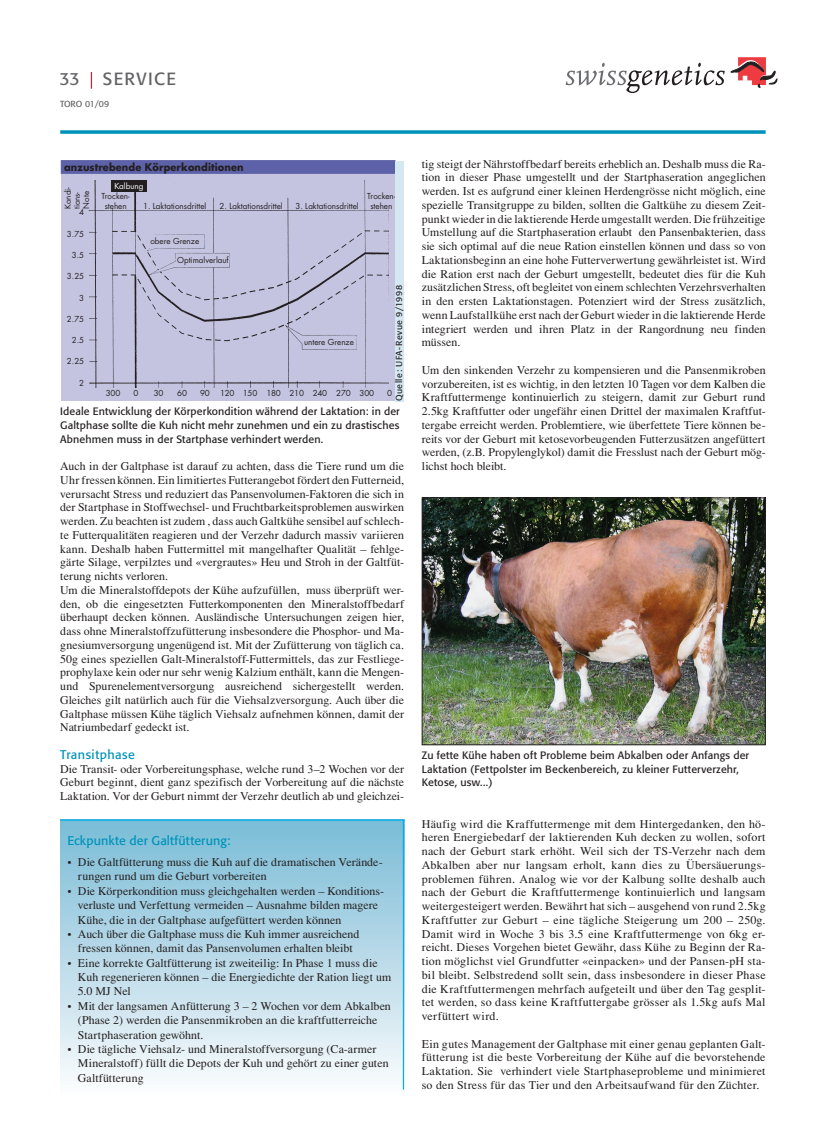
<style>
.page{position:relative;width:833px;height:1134px;background:#fff}
.page>*{position:absolute;margin:0;border:0;box-sizing:border-box;transform-origin:0 0}
.t1{font:17.5px "Formata";letter-spacing:.08em;color:#636366}
.t2{font:12.5px "Formata";letter-spacing:.015em;color:#0093ba}
.t3{font:12.5px "Formata";letter-spacing:.04em;color:#0093ba}
.t4{font:11.88px/13.8px "Times";letter-spacing:.005em;color:#231f20;text-align:justify}
.t5{font:10.62px/13.8px "Formata";letter-spacing:.015em;color:#231f20}
.t6{font:700 10.38px "Futura";letter-spacing:.01em;color:#231f20;scale:.95 1}
.t7{font:8.75px "Formata";letter-spacing:.06em;color:#231f20}
.t8{font:8.75px "Formata";color:#636366}
.t9{font:8px/9.2px "Futura";color:#231f20;text-align:center}
.t10{font:8px "Futura";letter-spacing:-.02em;color:#231f20}
.t11{font:8px/9.2px "Futura";letter-spacing:-.025em;color:#231f20}
.t12{font:8px "Futura";color:#fff}
</style>
<div class="page">
<svg style="left:60px;top:130px;width:705px;height:4px;background:#1c9fc1"></svg>
<svg style="left:91px;top:72px;width:1px;height:17px"></svg>
<div style="left:60px;top:819px;width:344px;height:278px;background:linear-gradient(to bottom,#78bbd5,#fcfcfd)"></div>
<hr style="left:403px;top:819px;width:1px;height:271px;background:#00aeef">
<hr style="left:60px;top:819px;width:344px;height:2px;background:#00aeef">
<div style="left:61px;top:161px;width:334px;height:240px;background:#c4c4e0"></div>
<div style="left:111px;top:180px;width:36px;height:12px;background:#231f20"></div>
<div style="left:61px;top:161px;width:334px;height:13px;background:#5d61a7"></div>
<img style="left:88px;top:181px;width:301px;height:207px">
<img style="left:424px;top:500px;width:339px;height:243px">
<div style="left:422px;top:498px;width:343px;height:247px;border:1px solid #231f20"></div>
<div style="left:395px;top:161px;width:9px;height:240px;background:#d5e8f1"></div>
<svg style="left:565px;top:63px;width:159px;height:30px"></svg>
<svg style="left:730px;top:57px;width:47px;height:31px"></svg>
<h1 class="t1" style="left:59px;top:68px;width:22px">33</h1>
<h1 class="t1" style="left:103px;top:68px;width:75px">SERVICE</h1>
<p class="t8" style="left:60px;top:94px;width:21px">1/09</p>
<p class="t8" style="left:60px;top:98px;width:50px">TORO 01/09</p>
<p class="t6" style="left:64px;top:160px;width:190px">anzustrebende Körperkonditionen</p>
<p class="t9" style="left:63px;top:209px;width:23px;rotate:-90deg">Kondi-</p>
<p class="t11" style="left:72px;top:209px;width:19px;rotate:-90deg">tions-<br>Note</p>
<p class="t9" style="left:79px;top:208px;width:6px">4</p>
<p class="t9" style="left:67px;top:229px;width:19px">3.75</p>
<p class="t9" style="left:72px;top:250px;width:14px">3.5</p>
<p class="t9" style="left:67px;top:272px;width:19px">3.25</p>
<p class="t9" style="left:79px;top:293px;width:6px">3</p>
<p class="t9" style="left:67px;top:314px;width:19px">2.75</p>
<p class="t9" style="left:72px;top:335px;width:14px">2.5</p>
<p class="t9" style="left:67px;top:357px;width:19px">2.25</p>
<p class="t9" style="left:79px;top:378px;width:6px">2</p>
<p class="t12" style="left:114px;top:181px;width:31px">Kalbung</p>
<p class="t9" style="left:101px;top:192px;width:30px">Trocken-</p>
<p class="t9" style="left:143px;top:201px;width:65px">1. Laktationsdrittel</p>
<p class="t9" style="left:219px;top:201px;width:65px">2. Laktationsdrittel</p>
<p class="t9" style="left:295px;top:201px;width:65px">3. Laktationsdrittel</p>
<p class="t9" style="left:367px;top:192px;width:30px">Trocken&shy;stehen</p>
<p class="t9" style="left:105px;top:201px;width:24px">stehen</p>
<p class="t9" style="left:150px;top:236px;width:50px">obere Grenze</p>
<p class="t9" style="left:177px;top:256px;width:53px">Optimalverlauf</p>
<p class="t7" style="left:394px;top:401px;width:118px;rotate:-90deg">Quelle: UFA-Revue 9/1998</p>
<p class="t9" style="left:304px;top:337px;width:51px">untere Grenze</p>
<p class="t9" style="left:106px;top:389px;width:16px">300</p>
<p class="t9" style="left:133px;top:389px;width:6px">0</p>
<p class="t9" style="left:154px;top:389px;width:11px">30</p>
<p class="t9" style="left:177px;top:389px;width:11px">60</p>
<p class="t9" style="left:200px;top:389px;width:11px">90</p>
<p class="t10" style="left:220px;top:388px;width:156px">120 150 180 210 240 270 300</p>
<p class="t9" style="left:387px;top:389px;width:6px">0</p>
<p class="t5" style="left:60px;top:404px;width:341px;text-align:justify">Ideale Entwicklung der Körperkondition während der Laktation: in der Galtphase sollte die Kuh nicht mehr zunehmen und ein zu drastisches Abnehmen muss in der Startphase verhindert werden.</p>
<p class="t4" style="left:60px;top:459px;width:345px;text-align:left">Auch in der Galtphase ist darauf zu achten, dass die Tiere rund um die Uhr fressen können. Ein limitiertes Futterangebot fördert den Futterneid, verursacht Stress und reduziert das Pansenvolumen-Faktoren die sich in der Startphase in Stoffwechsel- und Fruchtbarkeitsproblemen auswirken werden. Zu beachten ist zudem , dass auch Galtkühe sensibel auf schlech&shy;te Futterqualitäten reagieren und der Verzehr dadurch massiv variieren kann. Deshalb haben Futtermittel mit mangelhafter Qualität – fehlge&shy;gärte Silage, verpilztes und «vergrautes» Heu und Stroh in der Galtfüt&shy;terung nichts verloren.<br>Um die Mineralstoffdepots der Kühe aufzufüllen, muss überprüft wer&shy;den, ob die eingesetzten Futterkomponenten den Mineralstoffbedarf überhaupt decken können. Ausländische Untersuchungen zeigen hier, dass ohne Mineralstoffzufütterung insbesondere die Phosphor- und Ma&shy;gnesiumversorgung ungenügend ist. Mit der Zufütterung von täglich ca.<br>50g eines speziellen Galt-Mineralstoff-Futtermittels, das zur Festliege&shy;prophylaxe kein oder nur sehr wenig Kalzium enthält, kann die Mengen&shy;und Spurenelementversorgung ausreichend sichergestellt werden.<br>Gleiches gilt natürlich auch für die Viehsalzversorgung. Auch über die Galtphase müssen Kühe täglich Viehsalz aufnehmen können, damit der Natriumbedarf gedeckt ist.</p>
<p class="t3" style="left:60px;top:747px;width:76px">Transitphase</p>
<p class="t4" style="left:60px;top:762px;width:345px">Die Transit- oder Vorbereitungsphase, welche rund 3–2 Wochen vor der Geburt beginnt, dient ganz spezifisch der Vorbereitung auf die nächste Laktation. Vor der Geburt nimmt der Verzehr deutlich ab und gleichzei-</p>
<p class="t2" style="left:67px;top:832px;width:165px">Eckpunkte der Galtfütterung:</p>
<p class="t4" style="left:78px;top:855px;width:315px;line-height:14.4px;text-align:left">Die Galtfütterung muss die Kuh auf die dramatischen Verände&shy;rungen rund um die Geburt vorbereiten<br>Die Körperkondition muss gleichgehalten werden – Konditions&shy;verluste und Verfettung vermeiden – Ausnahme bilden magere Kühe, die in der Galtphase aufgefüttert werden können<br>Auch über die Galtphase muss die Kuh immer ausreichend fressen können, damit das Pansenvolumen erhalten bleibt<br>Eine korrekte Galtfütterung ist zweiteilig: In Phase 1 muss die Kuh regenerieren können – die Energiedichte der Ration liegt um 5.0 MJ Nel<br>Mit der langsamen Anfütterung 3 – 2 Wochen vor dem Abkalben (Phase 2) werden die Pansenmikroben an die kraftfutterreiche Startphaseration gewöhnt.<br>Die tägliche Viehsalz- und Mineralstoffversorgung (Ca-armer Mineralstoff) füllt die Depots der Kuh und gehört zu einer guten Galtfütterung</p>
<p class="t4" style="left:67px;top:855px;width:6px">•</p>
<p class="t4" style="left:67px;top:884px;width:6px">•</p>
<p class="t4" style="left:67px;top:927px;width:6px">•</p>
<p class="t4" style="left:67px;top:956px;width:6px">•</p>
<p class="t4" style="left:67px;top:999px;width:6px">•</p>
<p class="t4" style="left:67px;top:1042px;width:6px">•</p>
<p class="t4" style="left:422px;top:157px;width:345px">tig steigt der Nährstoffbedarf bereits erheblich an. Deshalb muss die Ra&shy;tion in dieser Phase umgestellt und der Startphaseration angeglichen werden. Ist es aufgrund einer kleinen Herdengrösse nicht möglich, eine spezielle Transitgruppe zu bilden, sollten die Galtkühe zu diesem Zeit&shy;punkt wieder in die laktierende Herde umgestallt werden. Die frühzeitige Umstellung auf die Startphaseration erlaubt den Pansenbakterien, dass sie sich optimal auf die neue Ration einstellen können und dass so von Laktationsbeginn an eine hohe Futterverwertung gewährleistet ist. Wird die Ration erst nach der Geburt umgestellt, bedeutet dies für die Kuh zusätzlichen Stress, oft begleitet von einem schlechten Verzehrsverhalten in den ersten Laktationstagen. Potenziert wird der Stress zusätzlich, wenn Laufstallkühe erst nach der Geburt wieder in die laktierende Herde integriert werden und ihren Platz in der Rangordnung neu finden müssen.</p>
<p class="t4" style="left:422px;top:363px;width:345px">Um den sinkenden Verzehr zu kompensieren und die Pansenmikroben vorzubereiten, ist es wichtig, in den letzten 10 Tagen vor dem Kalben die Kraftfuttermenge kontinuierlich zu steigern, damit zur Geburt rund 2.5kg Kraftfutter oder ungefähr einen Drittel der maximalen Kraftfut&shy;tergabe erreicht werden. Problemtiere, wie überfettete Tiere können be&shy;reits vor der Geburt mit ketosevorbeugenden Futterzusätzen angefüttert werden, (z.B. Propylenglykol) damit die Fresslust nach der Geburt mög&shy;lichst hoch bleibt.</p>
<p class="t5" style="left:422px;top:748px;width:329px">Zu fette Kühe haben oft Probleme beim Abkalben oder Anfangs der<br>Laktation (Fettpolster im Beckenbereich, zu kleiner Futterverzehr,<br>Ketose, usw...)</p>
<p class="t4" style="left:422px;top:817px;width:345px">Häufig wird die Kraffuttermenge mit dem Hintergedanken, den hö&shy;heren Energiebedarf der laktierenden Kuh decken zu wollen, sofort nach der Geburt stark erhöht. Weil sich der TS-Verzehr nach dem Abkalben aber nur langsam erholt, kann dies zu Übersäuerungs&shy;problemen führen. Analog wie vor der Kalbung sollte deshalb auch nach der Geburt die Kraftfuttermenge kontinuierlich und langsam weitergesteigert werden. Bewährt hat sich – ausgehend von rund 2.5kg Kraftfutter zur Geburt – eine tägliche Steigerung um 200 – 250g.<br>Damit wird in Woche 3 bis 3.5 eine Kraftfuttermenge von 6kg er&shy;reicht. Dieses Vorgehen bietet Gewähr, dass Kühe zu Beginn der Ra&shy;tion möglichst viel Grundfutter «einpacken» und der Pansen-pH sta&shy;bil bleibt. Selbstredend sollt sein, dass insbesondere in dieser Phase die Kraftfuttermengen mehrfach aufgeteilt und über den Tag gesplit&shy;tet werden, so dass keine Kraftfuttergabe grösser als 1.5kg aufs Mal verfüttert wird.</p>
<p class="t4" style="left:422px;top:1037px;width:345px">Ein gutes Management der Galtphase mit einer genau geplanten Galt&shy;fütterung ist die beste Vorbereitung der Kühe auf die bevorstehende Laktation. Sie verhindert viele Startphaseprobleme und minimieret so den Stress für das Tier und den Arbeitsaufwand für den Züchter.</p>
</div>
